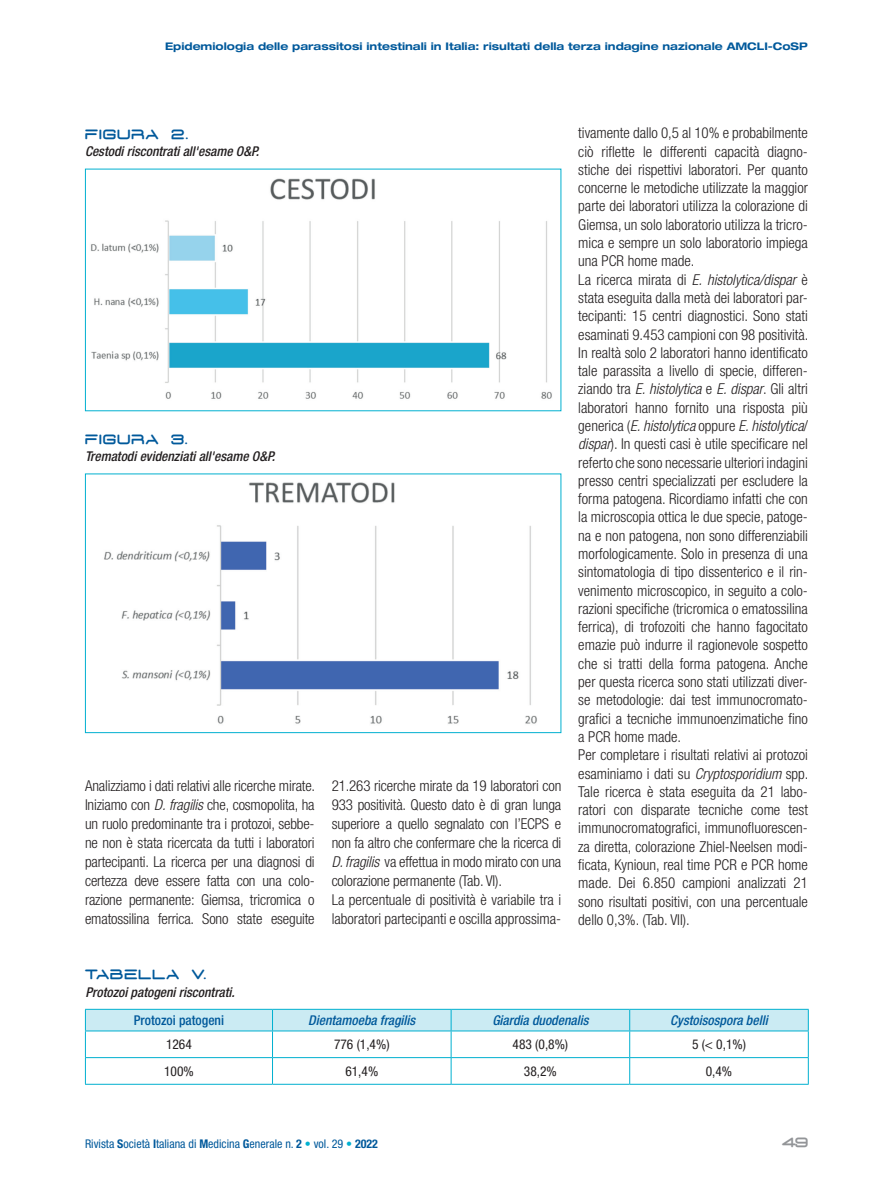
<style>
.page{position:relative;width:893px;height:1191px;background:#fff}
.page>*{position:absolute;margin:0;border:0;box-sizing:border-box;transform-origin:0 0}
.t1{font:300 condensed 15px/18.3px "Helvetica Neue LT Std";color:#231f20}
.t2{font:italic 500 condensed 13.5px "Helvetica Neue LT Std";color:#231f20}
.t3{font:italic 500 condensed 13.5px "Helvetica Neue LT Std";color:#00599b}
.t4{font:condensed 13.5px "Helvetica Neue LT Std";color:#231f20}
.t5{font:13.5px "D3 Euronism Bold";letter-spacing:.115em;color:#00599b}
.t6{font:500 condensed 13.5px "Helvetica Neue LT Std";color:#00599b}
.t7{font:13.5px "D3 Euronism Bold";color:#939598}
.t8{font:condensed 12px "Helvetica Neue LT Std";color:#00599b}
.t9{font:700 expanded 10.5px "Helvetica Neue LT Std";color:#00599b}
.s1{font-style:italic}
.s2{font-weight:700}
.s3{color:#00b0d0}
</style>
<div class="page">
<img style="left:91px;top:178px;width:461px;height:221px">
<img style="left:104px;top:482px;width:433px;height:242px">
<div style="left:85px;top:473px;width:476px;height:260px;border:1px solid #00b0d0"></div>
<hr style="left:85px;top:1084px;width:188px;height:1px;background:#00b0d0">
<hr style="left:273px;top:1084px;width:178px;height:1px;background:#00b0d0">
<hr style="left:451px;top:1084px;width:179px;height:1px;background:#00b0d0">
<hr style="left:630px;top:1084px;width:179px;height:1px;background:#00b0d0">
<svg style="left:85px;top:1009px;width:724px;height:75px"></svg>
<hr style="left:85px;top:1030px;width:188px;height:1px;background:#00b0d0">
<hr style="left:273px;top:1030px;width:178px;height:1px;background:#00b0d0">
<hr style="left:451px;top:1030px;width:179px;height:1px;background:#00b0d0">
<hr style="left:630px;top:1030px;width:179px;height:1px;background:#00b0d0">
<p class="t9" style="left:165px;top:40px;width:644px">Epidemiologia delle parassitosi intestinali in Italia: risultati della terza indagine nazionale AMCLI-CoSP</p>
<p class="t5" style="left:85px;top:129px;width:105px">FIGURA 2.</p>
<p class="t2" style="left:85px;top:143px;width:176px">Cestodi riscontrati all'esame O&amp;P.</p>
<p class="t5" style="left:85px;top:434px;width:104px">FIGURA 3.</p>
<p class="t2" style="left:85px;top:448px;width:192px">Trematodi evidenziati all'esame O&amp;P.</p>
<p class="t1" style="left:85px;top:775px;width:232px;line-height:19.2px;text-align:justify">Analizziamo i dati relativi alle ricerche mirate.<br>Iniziamo con <span class="s1">D. fragilis</span> che, cosmopolita, ha un ruolo predominante tra i protozoi, sebbe&shy;ne non è stata ricercata da tutti i laboratori partecipanti. La ricerca per una diagnosi di certezza deve essere fatta con una colo&shy;razione permanente: Giemsa, tricromica o ematossilina ferrica. Sono state eseguite</p>
<p class="t1" style="left:332px;top:775px;width:231px;line-height:19.2px">21.263 ricerche mirate da 19 laboratori con 933 positività. Questo dato è di gran lunga superiore a quello segnalato con l’ECPS e non fa altro che confermare che la ricerca di <span class="s1">D. fragilis</span> va effettua in modo mirato con una colorazione permanente (Tab. VI).<br>La percentuale di positività è variabile tra i laboratori partecipanti e oscilla approssima-</p>
<p class="t1" style="left:578px;top:124px;width:232px">tivamente dallo 0,5 al 10% e probabilmente ciò riflette le differenti capacità diagno&shy;stiche dei rispettivi laboratori. Per quanto concerne le metodiche utilizzate la maggior parte dei laboratori utilizza la colorazione di Giemsa, un solo laboratorio utilizza la tricro&shy;mica e sempre un solo laboratorio impiega una PCR home made.<br>La ricerca mirata di <span class="s1">E. histolytica/dispar</span> è stata eseguita dalla metà dei laboratori par&shy;tecipanti: 15 centri diagnostici. Sono stati esaminati 9.453 campioni con 98 positività.<br>In realtà solo 2 laboratori hanno identificato tale parassita a livello di specie, differen&shy;ziando tra <span class="s1">E. histolytica</span> e <span class="s1">E. dispar</span>. Gli altri laboratori hanno fornito una risposta più generica (<span class="s1">E. histolytica</span> oppure <span class="s1">E. histolytica</span>/ <span class="s1">dispar</span>). In questi casi è utile specificare nel referto che sono necessarie ulteriori indagini presso centri specializzati per escludere la forma patogena. Ricordiamo infatti che con la microscopia ottica le due specie, patoge&shy;na e non patogena, non sono differenziabili morfologicamente. Solo in presenza di una sintomatologia di tipo dissenterico e il rin&shy;venimento microscopico, in seguito a colo&shy;razioni specifiche (tricromica o ematossilina ferrica), di trofozoiti che hanno fagocitato emazie può indurre il ragionevole sospetto che si tratti della forma patogena. Anche per questa ricerca sono stati utilizzati diver&shy;se metodologie: dai test immunocromato&shy;grafici a tecniche immunoenzimatiche fino a PCR home made.<br>Per completare i risultati relativi ai protozoi esaminiamo i dati su <span class="s1">Cryptosporidium</span> spp.<br>Tale ricerca è stata eseguita da 21 labo&shy;ratori con disparate tecniche come test immunocromatografici, immunofluorescen&shy;za diretta, colorazione Zhiel-Neelsen modi&shy;ficata, Kynioun, real time PCR e PCR home made. Dei 6.850 campioni analizzati 21 sono risultati positivi, con una percentuale dello 0,3%. (Tab. VII).</p>
<p class="t5" style="left:85px;top:969px;width:122px">TABELLA V.</p>
<p class="t2" style="left:85px;top:983px;width:151px">Protozoi patogeni riscontrati.</p>
<p class="t6" style="left:134px;top:1012px;width:92px">Protozoi patogeni</p>
<p class="t3" style="left:308px;top:1012px;width:109px">Dientamoeba fragilis</p>
<p class="t3" style="left:492px;top:1012px;width:98px">Giardia duodenalis</p>
<p class="t3" style="left:670px;top:1012px;width:99px">Cystoisospora belli</p>
<p class="t4" style="left:166px;top:1036px;width:27px">1264</p>
<p class="t4" style="left:334px;top:1036px;width:57px">776 (1,4%)</p>
<p class="t4" style="left:513px;top:1036px;width:57px">483 (0,8%)</p>
<p class="t4" style="left:692px;top:1036px;width:56px">5 (&lt; 0,1%)</p>
<p class="t4" style="left:164px;top:1063px;width:31px">100%</p>
<p class="t4" style="left:345px;top:1063px;width:34px">61,4%</p>
<p class="t4" style="left:524px;top:1063px;width:34px">38,2%</p>
<p class="t4" style="left:706px;top:1063px;width:28px">0,4%</p>
<p class="t8" style="left:85px;top:1137px;width:294px">Rivista <span class="s2">S</span>ocietà <span class="s2">I</span>taliana di <span class="s2">M</span>edicina <span class="s2">G</span>enerale n. <span class="s2">2</span> <span class="s3">•</span> vol. 29 <span class="s3">•</span> <span class="s2">2022</span></p>
<p class="t7" style="left:782px;top:1137px;width:27px">49</p>
</div>
